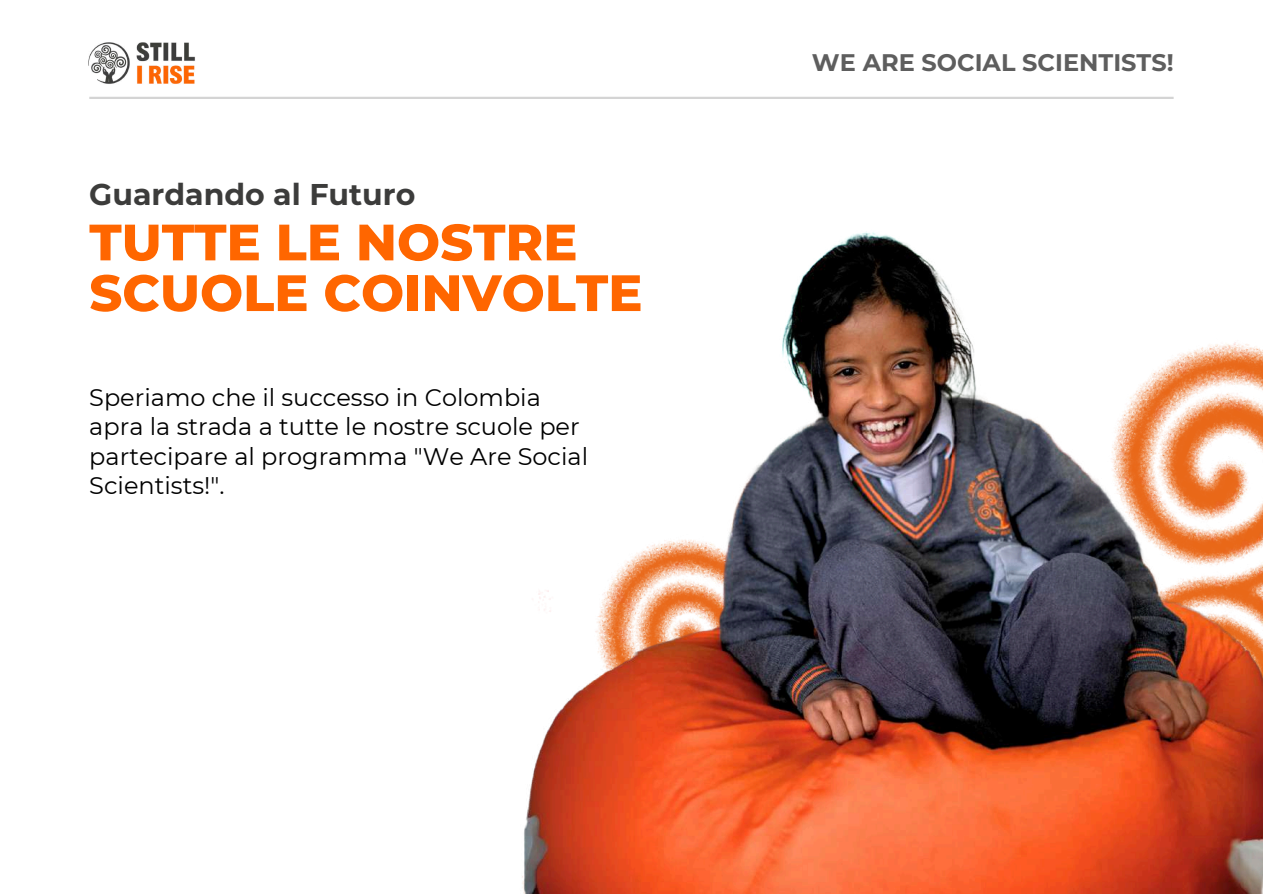
<style>
.page{position:relative;width:1263px;height:894px;background:#fff}
.page>*{position:absolute;margin:0;border:0;box-sizing:border-box;transform-origin:0 0}
.t1{font:800 51px/50.7px "Montserrat";color:#f60}
.t2{font:700 30px "Montserrat";color:#3c3c3b}
.t3{font:24px/29.2px "Montserrat";color:#000}
.t4{font:700 24px "Montserrat";color:#5e5e5e}
</style>
<div class="page">
<img style="left:88px;top:42px;width:107px;height:42px">
<hr style="left:89px;top:97px;width:1085px;height:2px;background:#5e5e5e">
<img style="left:514px;top:98px;width:749px;height:795px">
<p class="t2" style="left:89px;top:176px;width:328px">Guardando al Futuro</p>
<h1 class="t1" style="left:89px;top:217px;width:555px">TUTTE LE NOSTRE<br>SCUOLE COINVOLTE</h1>
<p class="t3" style="left:89px;top:382px;width:500px">Speriamo che il successo in Colombia apra la strada a tutte le nostre scuole per partecipare al programma "We Are Social Scientists!".</p>
<p class="t4" style="left:812px;top:48px;width:363px">WE ARE SOCIAL SCIENTISTS!</p>
</div>
